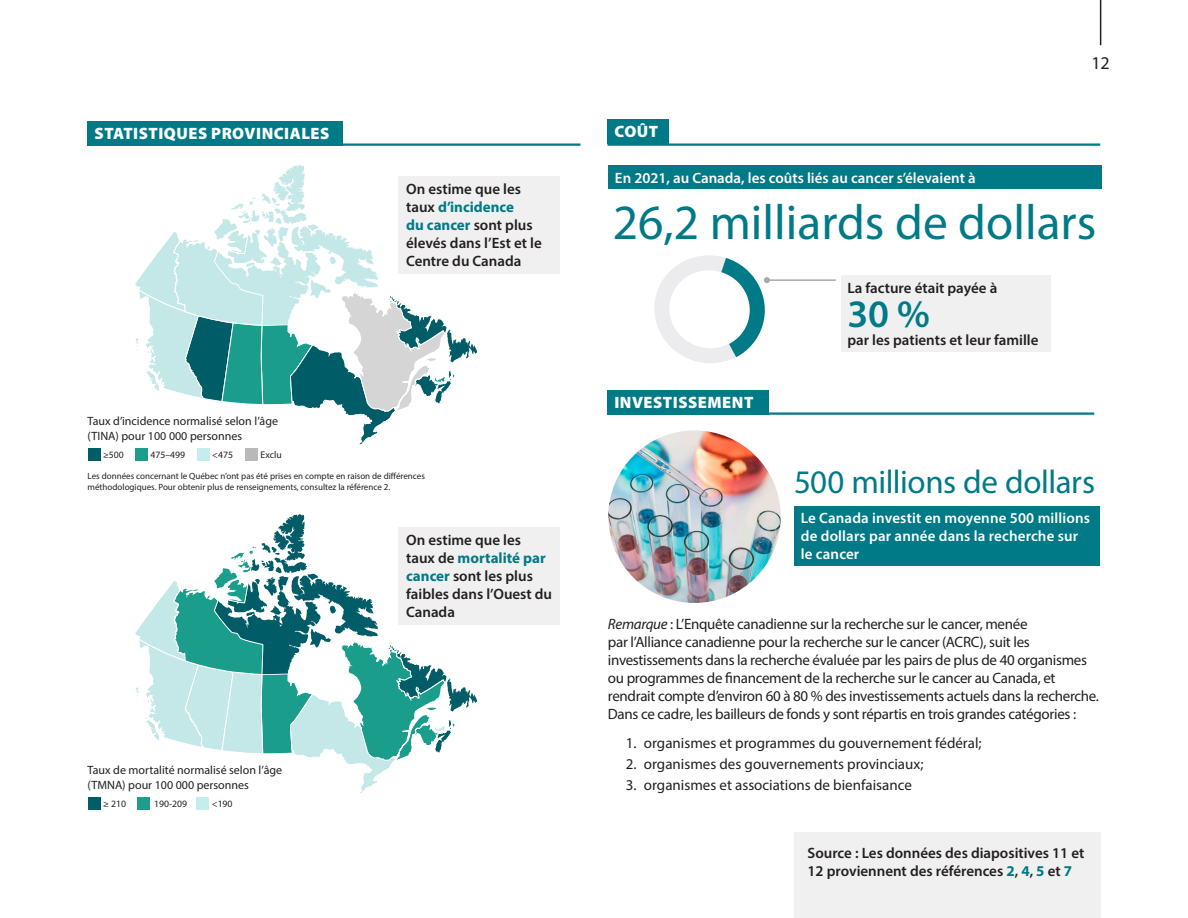
<style>
.page{position:relative;width:1188px;height:918px;background:#fff}
.page>*{position:absolute;margin:0;border:0;box-sizing:border-box;transform-origin:0 0}
.t1{font:49.5px "Myriad Pro";color:#007a87}
.t2{font:600 39px "Myriad Pro";color:#007a87}
.t3{font:33px "Myriad Pro";letter-spacing:-.015em;color:#007a87}
.t4{font:18px "Myriad Pro";color:#231f20}
.t5{font:900 16.5px "Myriad Pro";letter-spacing:.03em;color:#fff}
.t6{font:15px/18px "Myriad Pro";letter-spacing:-.02em;color:#231f20}
.t7{font:600 15px/18px "Myriad Pro";color:#231f20}
.t8{font:600 15px/18px "Myriad Pro";letter-spacing:.01em;color:#fff}
.t9{font:15px "Myriad Pro";color:#231f20}
.t10{font:12px/14.4px "Myriad Pro";color:#231f20}
.t11{font:9.75px "Myriad Pro";color:#231f20}
.t12{font:9px/10.8px "Myriad Pro";color:#231f20}
.s1{font-weight:700;color:#007a87}
.s2{font-style:italic}
</style>
<div class="page">
<svg style="left:135px;top:165px;width:342px;height:280px"></svg>
<div style="left:608px;top:166px;width:494px;height:23px;background:#007a87"></div>
<hr style="left:608px;top:143px;width:492px;height:3px;background:#007a87">
<div style="left:841px;top:276px;width:210px;height:76px;background:#f0f0f0"></div>
<hr style="left:612px;top:412px;width:482px;height:3px;background:#007a87">
<div style="left:608px;top:390px;width:161px;height:25px;background:#007a87"></div>
<div style="left:794px;top:506px;width:306px;height:60px;background:#007a87"></div>
<div style="left:608px;top:119px;width:61px;height:25px;background:#007a87"></div>
<hr style="left:88px;top:143px;width:492px;height:3px;background:#007a87">
<div style="left:88px;top:121px;width:255px;height:24px;background:#007a87"></div>
<div style="left:88px;top:448px;width:12px;height:13px;background:#005c66"></div>
<div style="left:135px;top:448px;width:13px;height:13px;background:#1e9d8b"></div>
<div style="left:197px;top:448px;width:13px;height:13px;background:#c5edeb"></div>
<div style="left:245px;top:448px;width:13px;height:13px;background:#b9b9b9"></div>
<div style="left:398px;top:176px;width:162px;height:98px;background:#f0f0f0"></div>
<svg style="left:135px;top:514px;width:342px;height:280px"></svg>
<div style="left:88px;top:797px;width:13px;height:13px;background:#005c66"></div>
<div style="left:137px;top:797px;width:12px;height:13px;background:#1e9d8b"></div>
<div style="left:196px;top:797px;width:13px;height:13px;background:#c5edeb"></div>
<div style="left:398px;top:527px;width:162px;height:98px;background:#f0f0f0"></div>
<div style="left:794px;top:833px;width:306px;height:85px;background:#f0f0f0"></div>
<hr style="left:767px;top:279px;width:69px;height:2px;background:#a8a8a8">
<svg style="left:654px;top:255px;width:128px;height:108px"></svg>
<img style="left:608px;top:430px;width:173px;height:173px;border-radius:86px">
<hr style="left:1100px;top:0;width:1px;height:45px;background:#231f20">
<p class="t5" style="left:95px;top:122px;width:236px">STATISTIQUES PROVINCIALES</p>
<p class="t5" style="left:614px;top:121px;width:45px">COÛT</p>
<p class="t4" style="left:1091px;top:52px;width:20px">12</p>
<p class="t10" style="left:88px;top:414px;width:192px">Taux d’incidence normalisé selon l’âge (TINA) pour 100 000 personnes</p>
<p class="t11" style="left:103px;top:449px;width:22px">≥500</p>
<p class="t11" style="left:150px;top:449px;width:36px">475–499</p>
<p class="t11" style="left:212px;top:449px;width:22px">&lt;475</p>
<p class="t11" style="left:261px;top:449px;width:23px">Exclu</p>
<p class="t7" style="left:406px;top:180px;width:137px">On estime que les taux <span class="s1">d’incidence<br>du cancer</span> sont plus élevés dans l’Est et le<br>Centre du Canada</p>
<p class="t12" style="left:88px;top:470px;width:339px">Les données concernant le Québec n’ont pas été prises en compte en raison de différences méthodologiques. Pour obtenir plus de renseignements, consultez la référence 2.</p>
<p class="t10" style="left:88px;top:763px;width:196px">Taux de mortalité normalisé selon l’âge (TMNA) pour 100 000 personnes</p>
<p class="t11" style="left:103px;top:798px;width:24px">≥ 210</p>
<p class="t11" style="left:154px;top:798px;width:34px">190-209</p>
<p class="t11" style="left:212px;top:798px;width:22px">&lt;190</p>
<p class="t7" style="left:406px;top:530px;width:148px">On estime que les taux de <span class="s1">mortalité par cancer</span> sont les plus faibles dans l’Ouest du<br>Canada</p>
<p class="t8" style="left:615px;top:168px;width:362px">En 2021, au Canada, les coûts liés au cancer s’élevaient à</p>
<h1 class="t1" style="left:613px;top:192px;width:485px">26,2 milliards de dollars</h1>
<p class="t5" style="left:614px;top:391px;width:141px">INVESTISSEMENT</p>
<p class="t7" style="left:847px;top:278px;width:151px">La facture était payée à</p>
<h2 class="t2" style="left:847px;top:289px;width:84px">30 %</h2>
<p class="t7" style="left:847px;top:331px;width:193px">par les patients et leur famille</p>
<h3 class="t3" style="left:794px;top:461px;width:303px">500 millions de dollars</h3>
<p class="t8" style="left:801px;top:508px;width:291px">Le Canada investit en moyenne 500 millions de dollars par année dans la recherche sur le cancer</p>
<p class="t6" style="left:608px;top:615px;width:493px"><span class="s2">Remarque</span> : L’Enquête canadienne sur la recherche sur le cancer, menée<br>par l’Alliance canadienne pour la recherche sur le cancer (ACRC), suit les investissements dans la recherche évaluée par les pairs de plus de 40 organismes ou programmes de financement de la recherche sur le cancer au Canada, et rendrait compte d’environ 60 à 80 % des investissements actuels dans la recherche.<br>Dans ce cadre, les bailleurs de fonds y sont répartis en trois grandes catégories :</p>
<p class="t9" style="left:626px;top:734px;width:357px">1. organismes et programmes du gouvernement fédéral;</p>
<p class="t9" style="left:626px;top:755px;width:299px">2. organismes des gouvernements provinciaux;</p>
<p class="t9" style="left:626px;top:776px;width:287px">3. organismes et associations de bienfaisance</p>
<p class="t7" style="left:808px;top:843px;width:278px">Source : Les données des diapositives 11 et<br>12 proviennent des références <span class="s1">2</span>, <span class="s1">4</span>, <span class="s1">5</span> et <span class="s1">7</span></p>
</div>
